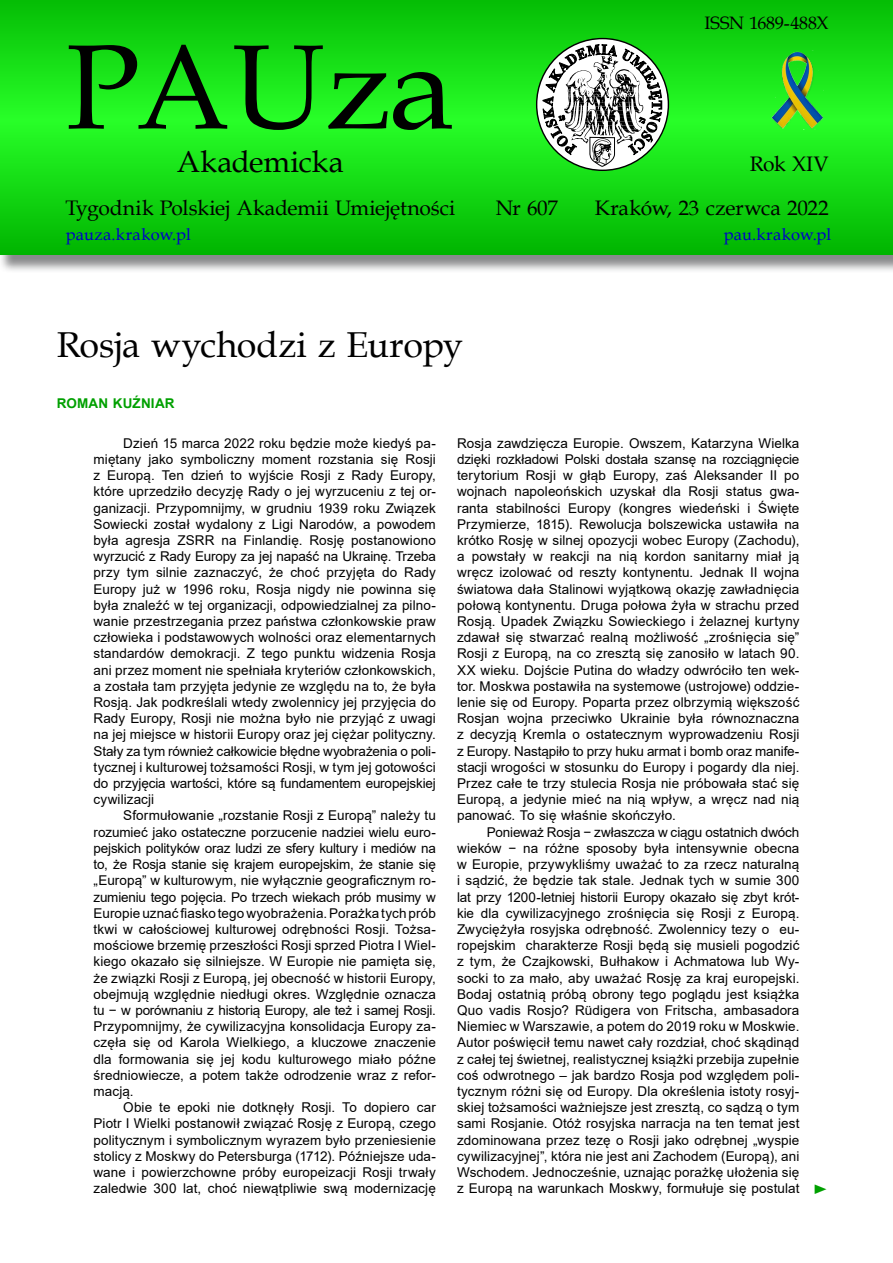
<style>
.page{position:relative;width:893px;height:1263px;background:#fff}
.page>*{position:absolute;margin:0;border:0;box-sizing:border-box;transform-origin:0 0}
.t1{font:120px "Book Antiqua";letter-spacing:-.01em;color:#000}
.t2{font:36px "Book Antiqua";letter-spacing:-.01em;color:#000}
.t3{font:30px "Book Antiqua";color:#000}
.t4{font:21px/44px "Book Antiqua";letter-spacing:-.005em;color:#000;text-align:right}
.t5{font:18px "Book Antiqua";letter-spacing:-.005em;color:#000}
.t6{font:16.5px "Book Antiqua";letter-spacing:.015em;color:#0000c8}
.t7{font:13.5px/16.2px "Arial";letter-spacing:.005em;color:#000;text-align:justify}
.t8{font:700 13.5px "Arial";letter-spacing:.015em;color:#00a000}
.t9{font:13.5px "Times New Roman";color:#00a000;scale:1.22 1}
</style>
<div class="page">
<div style="left:0;top:0;width:893px;height:273px;background:#636466;opacity:.75"></div>
<svg style="left:0;top:0;width:893px;height:255px;background:#14d914"></svg>
<svg style="left:537px;top:39px;width:131px;height:131px"></svg>
<svg style="left:542px;top:35px;width:120px;height:132px"></svg>
<img style="left:771px;top:51px;width:52px;height:79px">
<h1 class="t1" style="left:66px;top:4px;width:390px">PAUza</h1>
<h3 class="t3" style="left:177px;top:141px;width:169px">Akademicka</h3>
<h3 class="t4" style="left:66px;top:185px;width:391px">Tygodnik Polskiej Akademii Umiejętności</h3>
<h3 class="t4" style="left:496px;top:185px;width:64px">Nr 607</h3>
<h3 class="t5" style="left:704px;top:10px;width:126px">ISSN 1689-488X</h3>
<h3 class="t4" style="left:595px;top:141px;width:235px">Rok XIV<br>Kraków, 23 czerwca 2022</h3>
<p class="t6" style="left:66px;top:223px;width:127px">pauza.krakow.pl</p>
<p class="t6" style="left:724px;top:223px;width:109px">pau.krakow.pl</p>
<h2 class="t2" style="left:57px;top:319px;width:408px">Rosja wychodzi z Europy</h2>
<p class="t8" style="left:57px;top:394px;width:120px">ROMAN KUŹNIAR</p>
<p class="t7" style="left:94px;top:435px;width:344px;text-indent:30px">Dzień 15 marca 2022 roku będzie może kiedyś pa&shy;miętany jako symboliczny moment rozstania się Rosji z Europą. Ten dzień to wyjście Rosji z Rady Europy, które uprzedziło decyzję Rady o jej wyrzuceniu z tej or&shy;ganizacji. Przypomnijmy, w grudniu 1939 roku Związek Sowiecki został wydalony z Ligi Narodów, a powodem była agresja ZSRR na Finlandię. Rosję postanowiono wyrzucić z Rady Europy za jej napaść na Ukrainę. Trzeba przy tym silnie zaznaczyć, że choć przyjęta do Rady Europy już w 1996 roku, Rosja nigdy nie powinna się była znaleźć w tej organizacji, odpowiedzialnej za pilno&shy;wanie przestrzegania przez państwa członkowskie praw człowieka i podstawowych wolności oraz elementarnych standardów demokracji. Z tego punktu widzenia Rosja ani przez moment nie spełniała kryteriów członkowskich, a została tam przyjęta jedynie ze względu na to, że była Rosją. Jak podkreślali wtedy zwolennicy jej przyjęcia do Rady Europy, Rosji nie można było nie przyjąć z uwagi na jej miejsce w historii Europy oraz jej ciężar polityczny.<br>Stały za tym również całkowicie błędne wyobrażenia o poli&shy;tycznej i kulturowej tożsamości Rosji, w tym jej gotowości do przyjęcia wartości, które są fundamentem europejskiej cywilizacji</p>
<p class="t7" style="left:94px;top:807px;width:344px;text-indent:30px">Sformułowanie „rozstanie Rosji z Europą” należy tu rozumieć jako ostateczne porzucenie nadziei wielu euro&shy;pejskich polityków oraz ludzi ze sfery kultury i mediów na to, że Rosja stanie się krajem europejskim, że stanie się „Europą” w kulturowym, nie wyłącznie geograficznym ro&shy;zumieniu tego pojęcia. Po trzech wiekach prób musimy w Europie uznać fiasko tego wyobrażenia. Porażka tych prób tkwi w całościowej kulturowej odrębności Rosji. Tożsa&shy;mościowe brzemię przeszłości Rosji sprzed Piotra I Wiel&shy;kiego okazało się silniejsze. W Europie nie pamięta się, że związki Rosji z Europą, jej obecność w historii Europy, obejmują względnie niedługi okres. Względnie oznacza tu − w porównaniu z historią Europy, ale też i samej Rosji.<br>Przypomnijmy, że cywilizacyjna konsolidacja Europy za&shy;częła się od Karola Wielkiego, a kluczowe znaczenie dla formowania się jej kodu kulturowego miało późne średniowiecze, a potem także odrodzenie wraz z refor&shy;macją.</p>
<p class="t7" style="left:94px;top:1099px;width:344px;text-indent:30px">Obie te epoki nie dotknęły Rosji. To dopiero car Piotr I Wielki postanowił związać Rosję z Europą, czego politycznym i symbolicznym wyrazem było przeniesienie stolicy z Moskwy do Petersburga (1712). Późniejsze uda&shy;wane i powierzchowne próby europeizacji Rosji trwały zaledwie 300 lat, choć niewątpliwie swą modernizację</p>
<p class="t7" style="left:457px;top:435px;width:344px">Rosja zawdzięcza Europie. Owszem, Katarzyna Wielka dzięki rozkładowi Polski dostała szansę na rozciągnięcie terytorium Rosji w głąb Europy, zaś Aleksander II po wojnach napoleońskich uzyskał dla Rosji status gwa&shy;ranta stabilności Europy (kongres wiedeński i Święte Przymierze, 1815). Rewolucja bolszewicka ustawiła na krótko Rosję w silnej opozycji wobec Europy (Zachodu), a powstały w reakcji na nią kordon sanitarny miał ją wręcz izolować od reszty kontynentu. Jednak II wojna światowa dała Stalinowi wyjątkową okazję zawładnięcia połową kontynentu. Druga połowa żyła w strachu przed Rosją. Upadek Związku Sowieckiego i żelaznej kurtyny zdawał się stwarzać realną możliwość „zrośnięcia się” Rosji z Europą, na co zresztą się zanosiło w latach 90.<br>XX wieku. Dojście Putina do władzy odwróciło ten wek&shy;tor. Moskwa postawiła na systemowe (ustrojowe) oddzie&shy;lenie się od Europy. Poparta przez olbrzymią większość Rosjan wojna przeciwko Ukrainie była równoznaczna z decyzją Kremla o ostatecznym wyprowadzeniu Rosji z Europy. Nastąpiło to przy huku armat i bomb oraz manife&shy;stacji wrogości w stosunku do Europy i pogardy dla niej.<br>Przez całe te trzy stulecia Rosja nie próbowała stać się Europą, a jedynie mieć na nią wpływ, a wręcz nad nią panować. To się właśnie skończyło.</p>
<p class="t7" style="left:457px;top:824px;width:344px;text-indent:30px">Ponieważ Rosja − zwłaszcza w ciągu ostatnich dwóch wieków − na różne sposoby była intensywnie obecna w Europie, przywykliśmy uważać to za rzecz naturalną i sądzić, że będzie tak stale. Jednak tych w sumie 300 lat przy 1200-letniej historii Europy okazało się zbyt krót&shy;kie dla cywilizacyjnego zrośnięcia się Rosji z Europą.<br>Zwyciężyła rosyjska odrębność. Zwolennicy tezy o eu&shy;ropejskim charakterze Rosji będą się musieli pogodzić z tym, że Czajkowski, Bułhakow i Achmatowa lub Wy&shy;socki to za mało, aby uważać Rosję za kraj europejski.<br>Bodaj ostatnią próbą obrony tego poglądu jest książka Quo vadis Rosjo? Rüdigera von Fritscha, ambasadora Niemiec w Warszawie, a potem do 2019 roku w Moskwie.<br>Autor poświęcił temu nawet cały rozdział, choć skądinąd z całej tej świetnej, realistycznej książki przebija zupełnie coś odwrotnego – jak bardzo Rosja pod względem poli&shy;tycznym różni się od Europy. Dla określenia istoty rosyj&shy;skiej tożsamości ważniejsze jest zresztą, co sądzą o tym sami Rosjanie. Otóż rosyjska narracja na ten temat jest zdominowana przez tezę o Rosji jako odrębnej „wyspie cywilizacyjnej”, która nie jest ani Zachodem (Europą), ani Wschodem. Jednocześnie, uznając porażkę ułożenia się z Europą na warunkach Moskwy, formułuje się postulat</p>
<p class="t9" style="left:813px;top:1180px;width:15px">►</p>
</div>
